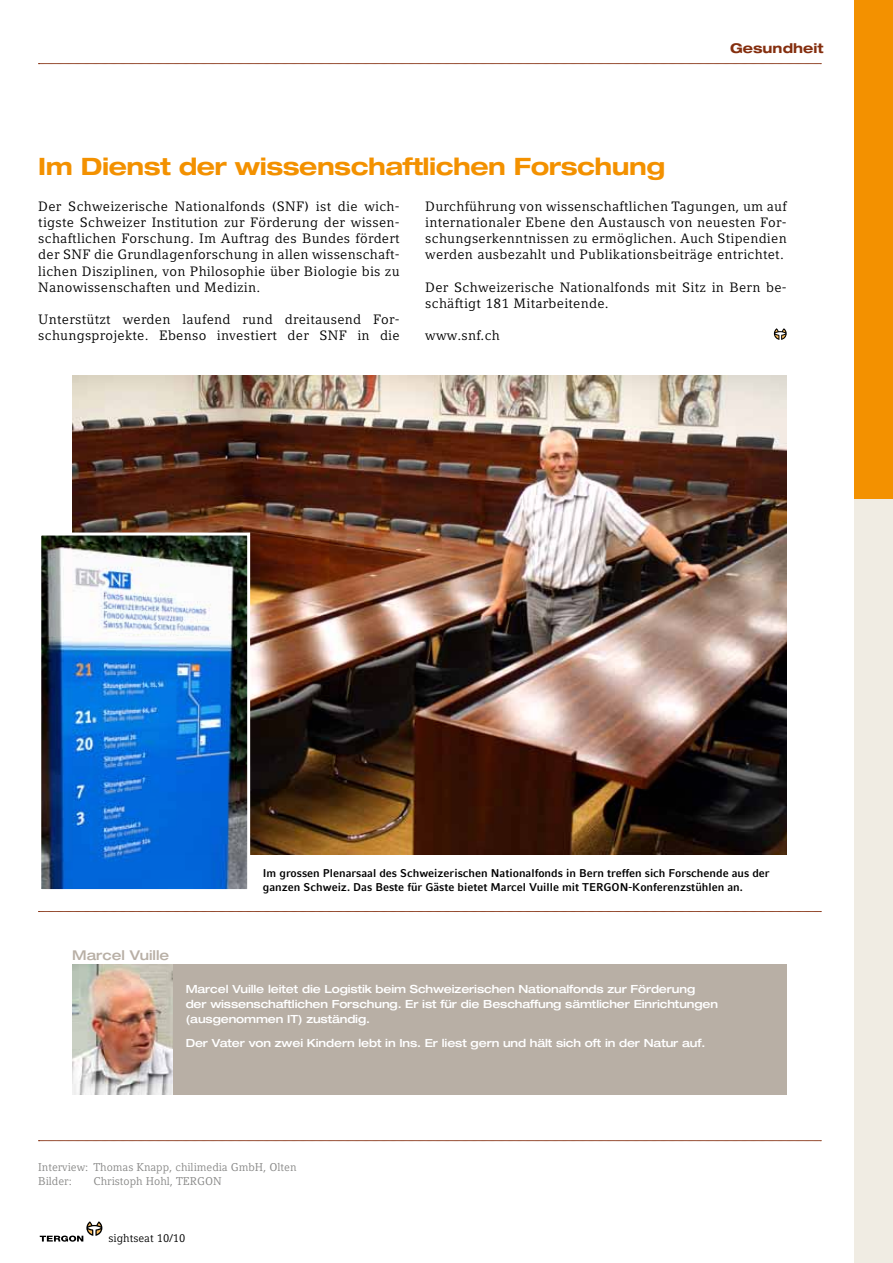
<style>
.page{position:relative;width:893px;height:1263px;background:#fff}
.page>*{position:absolute;margin:0;border:0;box-sizing:border-box;transform-origin:0 0}
.t1{font:700 expanded 24px "Helvetica Neue";letter-spacing:-.02em;color:#f39100}
.t2{font:13.5px/16.2px "Compatil Letter LT";letter-spacing:.02em;color:#000;text-align:justify}
.t3{font:500 expanded 13.5px "Helvetica Neue";color:#b8afa5}
.t4{font:700 expanded 13.5px "Helvetica Neue";color:#842e0e}
.t5{font:500 expanded 11.25px/15px "Helvetica Neue";letter-spacing:-.01em;color:#fff}
.t6{font:700 11.25px/13.5px "Compatil Fact LT";color:#000}
.t7{font:11.25px/13.5px "Compatil Letter LT";color:#878786}
.t8{font:11.25px "Compatil Letter LT";color:#000}
</style>
<div class="page">
<div style="left:855px;top:325px;width:38px;height:938px;background:#f0ece3"></div>
<div style="left:855px;top:0;width:38px;height:498px;background:#f39100"></div>
<img style="left:72px;top:376px;width:715px;height:479px">
<svg style="left:774px;top:328px;width:13px;height:12px"></svg>
<div style="left:173px;top:964px;width:614px;height:131px;background:#b8afa5"></div>
<svg style="left:40px;top:1221px;width:62px;height:21px"></svg>
<img style="left:42px;top:536px;width:204px;height:352px">
<div style="left:38px;top:532px;width:212px;height:360px;border:3px solid #fff"></div>
<svg style="left:38px;top:63px;width:783px;height:1px"></svg>
<svg style="left:38px;top:1140px;width:783px;height:1px"></svg>
<svg style="left:38px;top:911px;width:783px;height:1px"></svg>
<img style="left:72px;top:964px;width:101px;height:131px">
<h1 class="t1" style="left:38px;top:152px;width:628px">Im Dienst der wissenschaftlichen Forschung</h1>
<p class="t4" style="left:730px;top:39px;width:95px">Gesundheit</p>
<p class="t2" style="left:38px;top:198px;width:363px">Der Schweizerische Nationalfonds (SNF) ist die wich&shy;tigste Schweizer Institution zur Förderung der wissen&shy;schaftlichen Forschung. Im Auftrag des Bundes fördert der SNF die Grundlagenforschung in allen wissenschaft&shy;lichen Disziplinen, von Philosophie über Biologie bis zu Nanowissenschaften und Medizin.</p>
<p class="t2" style="left:38px;top:311px;width:363px">Unterstützt werden laufend rund dreitausend For&shy;schungsprojekte. Ebenso investiert der SNF in die</p>
<p class="t2" style="left:425px;top:198px;width:363px">Durchführung von wissenschaftlichen Tagungen, um auf internationaler Ebene den Austausch von neuesten For&shy;schungserkenntnissen zu ermöglichen. Auch Stipendien werden ausbezahlt und Publikationsbeiträge entrichtet.</p>
<p class="t2" style="left:425px;top:279px;width:363px">Der Schweizerische Nationalfonds mit Sitz in Bern be&shy;schäftigt 181 Mitarbeitende.</p>
<p class="t2" style="left:425px;top:327px;width:76px">www.snf.ch</p>
<p class="t6" style="left:263px;top:866px;width:508px">Im grossen Plenarsaal des Schweizerischen Nationalfonds in Bern treffen sich Forschende aus der ganzen Schweiz. Das Beste für Gäste bietet Marcel Vuille mit TERGON-Konferenzstühlen an.</p>
<p class="t3" style="left:72px;top:946px;width:98px">Marcel Vuille</p>
<p class="t5" style="left:186px;top:981px;width:534px">Marcel Vuille leitet die Logistik beim Schweizerischen Nationalfonds zur Förderung der wissenschaftlichen Forschung. Er ist für die Beschaffung sämtlicher Einrichtungen (ausgenommen IT) zuständig.</p>
<p class="t5" style="left:186px;top:1035px;width:521px">Der Vater von zwei Kindern lebt in Ins. Er liest gern und hält sich oft in der Natur auf.</p>
<p class="t7" style="left:38px;top:1160px;width:260px">Interview: Thomas Knapp, chilimedia GmbH, Olten<br>Bilder:</p>
<p class="t7" style="left:94px;top:1174px;width:130px">Christoph Hohl, TERGON</p>
<p class="t8" style="left:109px;top:1231px;width:78px">sightseat 10/10</p>
</div>
